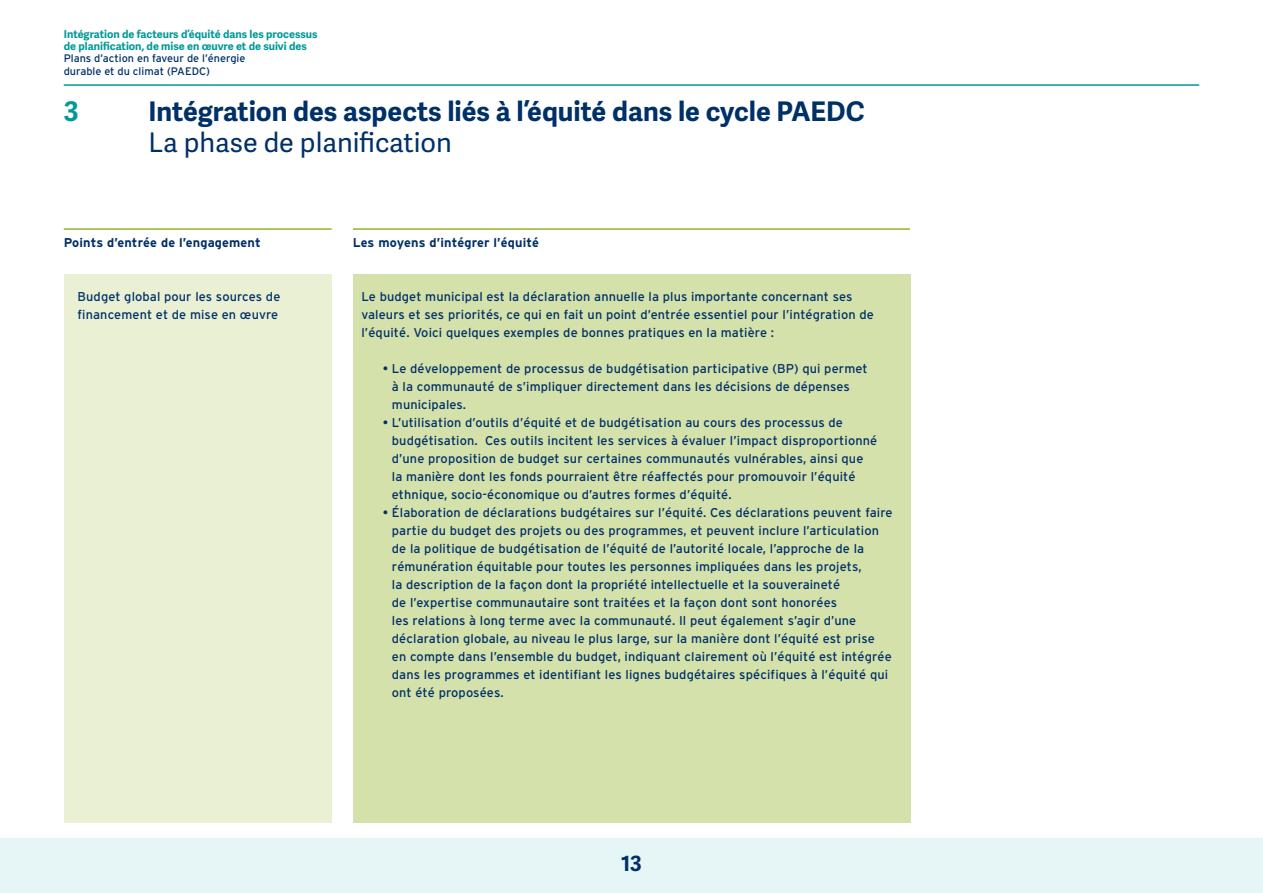
<style>
.page{position:relative;width:1263px;height:893px;background:#fff}
.page>*{position:absolute;margin:0;border:0;box-sizing:border-box;transform-origin:0 0}
.t1{font:700 27px "Adelle Sans";color:#003068}
.t2{font:27px "Adelle Sans";color:#003068}
.t3{font:700 27px "Adelle Sans";color:#099}
.t4{font:700 21px "Adelle Sans";color:#003068}
.t5{font:12.75px/18px "Interstate";letter-spacing:.01em;color:#003068}
.t6{font:700 12.75px "Interstate";letter-spacing:.01em;color:#003068}
.t7{font:700 10.8px/12.5px "Adelle Sans";color:#099}
.t8{font:10.8px/12.5px "Interstate";color:#003068}
</style>
<div class="page">
<div style="left:0;top:838px;width:1263px;height:55px;background:#e6f5f5"></div>
<hr style="left:64px;top:84px;width:1135px;height:2px;background:#099">
<div style="left:64px;top:275px;width:268px;height:548px;background:#eaf0d4"></div>
<div style="left:353px;top:275px;width:557px;height:548px;background:#d5e1aa"></div>
<hr style="left:64px;top:228px;width:268px;height:2px;background:#97b42a">
<hr style="left:353px;top:228px;width:557px;height:2px;background:#97b42a">
<p class="t7" style="left:64px;top:28px;width:255px">Intégration de facteurs d’équité dans les processus de planification, de mise en œuvre et de suivi des</p>
<p class="t8" style="left:64px;top:52px;width:183px">Plans d’action en faveur de l’énergie durable et du climat (PAEDC)</p>
<h1 class="t3" style="left:64px;top:95px;width:16px">3</h1>
<h1 class="t1" style="left:148px;top:95px;width:718px">Intégration des aspects liés à l’équité dans le cycle PAEDC</h1>
<h1 class="t2" style="left:148px;top:127px;width:305px">La phase de planification</h1>
<p class="t6" style="left:64px;top:235px;width:198px">Points d’entrée de l’engagement</p>
<p class="t6" style="left:353px;top:235px;width:188px">Les moyens d’intégrer l’équité</p>
<p class="t5" style="left:78px;top:287px;width:204px">Budget global pour les sources de financement et de mise en œuvre</p>
<p class="t5" style="left:361px;top:287px;width:514px">Le budget municipal est la déclaration annuelle la plus importante concernant ses valeurs et ses priorités, ce qui en fait un point d’entrée essentiel pour l’intégration de l’équité. Voici quelques exemples de bonnes pratiques en la matière :</p>
<p class="t5" style="left:392px;top:359px;width:477px;text-indent:-9px">• Le développement de processus de budgétisation participative (BP) qui permet à la communauté de s’impliquer directement dans les décisions de dépenses municipales.</p>
<p class="t5" style="left:392px;top:413px;width:487px;text-indent:-9px">• L’utilisation d’outils d’équité et de budgétisation au cours des processus de budgétisation. Ces outils incitent les services à évaluer l’impact disproportionné d’une proposition de budget sur certaines communautés vulnérables, ainsi que<br>la manière dont les fonds pourraient être réaffectés pour promouvoir l’équité ethnique, socio-économique ou d’autres formes d’équité.</p>
<p class="t5" style="left:392px;top:503px;width:502px;text-indent:-9px">• Élaboration de déclarations budgétaires sur l’équité. Ces déclarations peuvent faire partie du budget des projets ou des programmes, et peuvent inclure l’articulation de la politique de budgétisation de l’équité de l’autorité locale, l’approche de la rémunération équitable pour toutes les personnes impliquées dans les projets,<br>la description de la façon dont la propriété intellectuelle et la souveraineté<br>de l’expertise communautaire sont traitées et la façon dont sont honorées<br>les relations à long terme avec la communauté. Il peut également s’agir d’une déclaration globale, au niveau le plus large, sur la manière dont l’équité est prise<br>en compte dans l’ensemble du budget, indiquant clairement où l’équité est intégrée dans les programmes et identifiant les lignes budgétaires spécifiques à l’équité qui ont été proposées.</p>
<h2 class="t4" style="left:621px;top:851px;width:22px">13</h2>
</div>
